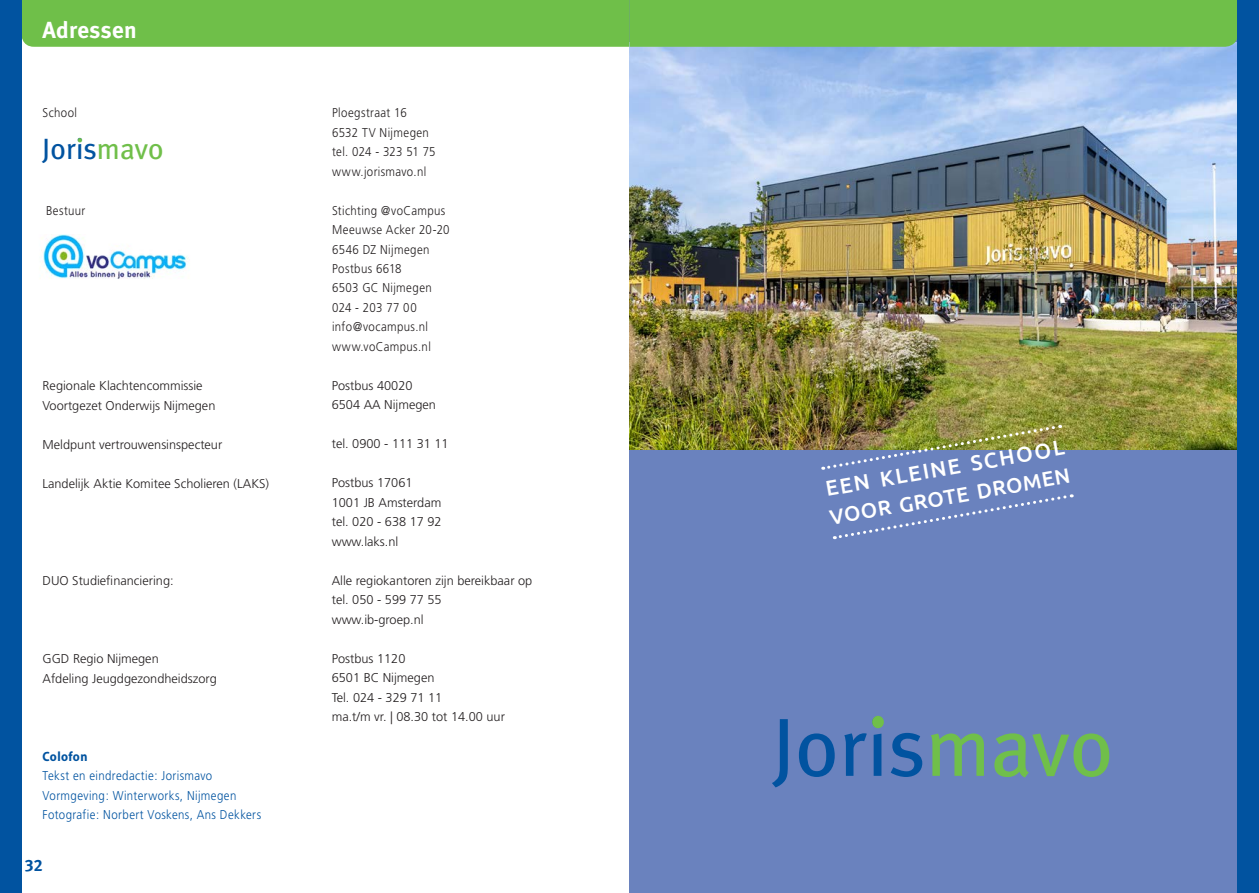
<style>
.page{position:relative;width:1259px;height:893px;background:#fff}
.page>*{position:absolute;margin:0;border:0;box-sizing:border-box;transform-origin:0 0}
.t1{font:82.65px "Meta Plus Book Caps";color:#70bf4a}
.t2{font:82.35px "Meta Plus";color:#0153a0}
.t3{font:29.55px "Meta Plus Book Caps";color:#70bf4a}
.t4{font:29.4px "Meta Plus";color:#0153a0}
.t5{font:700 23.25px "Meta Plus";letter-spacing:.01em;color:#fff}
.t6{font:500 21.45px "Ubuntu";color:#fff}
.t7{font:500 21px "Ubuntu";color:#fff}
.t8{font:16.5px "Meta Plus Bold Caps";color:#0153a0}
.t9{font:700 13.5px "Myriad Pro";letter-spacing:.03em;color:#0153a0;scale:.9 1}
.t10{font:300 12.75px/19.5px "Frutiger";color:#231f20}
.t11{font:300 12.75px/19.5px "Frutiger";letter-spacing:.03em;color:#231f20;scale:.9 1}
.t12{font:300 12.75px/19.5px "Frutiger";letter-spacing:.035em;color:#0153a0;scale:.9 1}
.t13{font:300 12.75px "Frutiger";letter-spacing:.035em;color:#231f20;scale:.9 1}
.t14{font:300 12.75px "Frutiger";color:#231f20;scale:.9 1}
.s1{color:#70bf4a}
</style>
<div class="page">
<div style="left:629px;top:0;width:608px;height:893px;background:#6a82be"></div>
<div style="left:0;top:0;width:21px;height:893px;background:#0153a0"></div>
<img style="left:629px;top:47px;width:608px;height:402px">
<div style="left:21px;top:0;width:1216px;height:47px;background:#6fbf49"></div>
<div style="left:1237px;top:0;width:22px;height:893px;background:#0153a0"></div>
<svg style="left:834px;top:494px;width:238px;height:46px"></svg>
<img style="left:823px;top:423px;width:237px;height:47px">
<img style="left:41px;top:234px;width:147px;height:45px">
<h3 class="t5" style="left:43px;top:16px;width:96px">Adressen</h3>
<p class="t14" style="left:43px;top:105px;width:40px">School</p>
<p class="t11" style="left:332px;top:103px;width:116px">Ploegstraat 16<br>6532 TV Nijmegen tel. 024 - 323 51 75 www.jorismavo.nl</p>
<p class="t13" style="left:46px;top:203px;width:45px">Bestuur</p>
<p class="t11" style="left:332px;top:201px;width:132px">Stichting @voCampus<br>Meeuwse Acker 20-20<br>6546 DZ Nijmegen<br>Postbus 6618<br>6503 GC Nijmegen<br>024 - 203 77 00 info@vocampus.nl www.voCampus.nl</p>
<p class="t10" style="left:43px;top:376px;width:174px">Regionale Klachtencommissie<br>Voortgezet Onderwijs Nijmegen</p>
<p class="t10" style="left:43px;top:435px;width:181px">Meldpunt vertrouwensinspecteur</p>
<p class="t10" style="left:43px;top:474px;width:228px">Landelijk Aktie Komitee Scholieren (LAKS)</p>
<h3 class="t3" style="left:76px;top:115px;width:9px">.</h3>
<h3 class="t4" style="left:42px;top:132px;width:123px">Joris<span class="s1">mavo</span></h3>
<p class="t10" style="left:332px;top:376px;width:106px">Postbus 40020<br>6504 AA Nijmegen</p>
<p class="t10" style="left:332px;top:434px;width:118px">tel. 0900 - 111 31 11</p>
<p class="t10" style="left:332px;top:473px;width:111px">Postbus 17061<br>1001 JB Amsterdam tel. 020 - 638 17 92 www.laks.nl</p>
<p class="t10" style="left:332px;top:571px;width:202px">Alle regiokantoren zijn bereikbaar op tel. 050 - 599 77 55 www.ib-groep.nl</p>
<p class="t10" style="left:332px;top:649px;width:175px">Postbus 1120<br>6501 BC Nijmegen<br>Tel. 024 - 329 71 11<br>ma.t/m vr. | 08.30 tot 14.00 uur</p>
<p class="t10" style="left:43px;top:571px;width:133px">DUO Studiefinanciering:</p>
<p class="t10" style="left:43px;top:649px;width:176px">GGD Regio Nijmegen<br>Afdeling Jeugdgezondheidszorg</p>
<p class="t9" style="left:43px;top:747px;width:51px">Colofon</p>
<p class="t12" style="left:43px;top:766px;width:244px">Tekst en eindredactie: Jorismavo<br>Vormgeving: Winterworks, Nijmegen<br>Fotografie: Norbert Voskens, Ans Dekkers</p>
<p class="t8" style="left:25px;top:855px;width:19px">32</p>
<h3 class="t6" style="left:823px;top:476px;width:243px;rotate:-10deg">EEN KLEINE SCHOOL</h3>
<h3 class="t7" style="left:827px;top:504px;width:245px;rotate:-10deg">VOOR GROTE DROMEN</h3>
<h1 class="t1" style="left:867px;top:650px;width:23px">.</h1>
<h2 class="t2" style="left:772px;top:700px;width:343px">Joris<span class="s1">mavo</span></h2>
</div>
